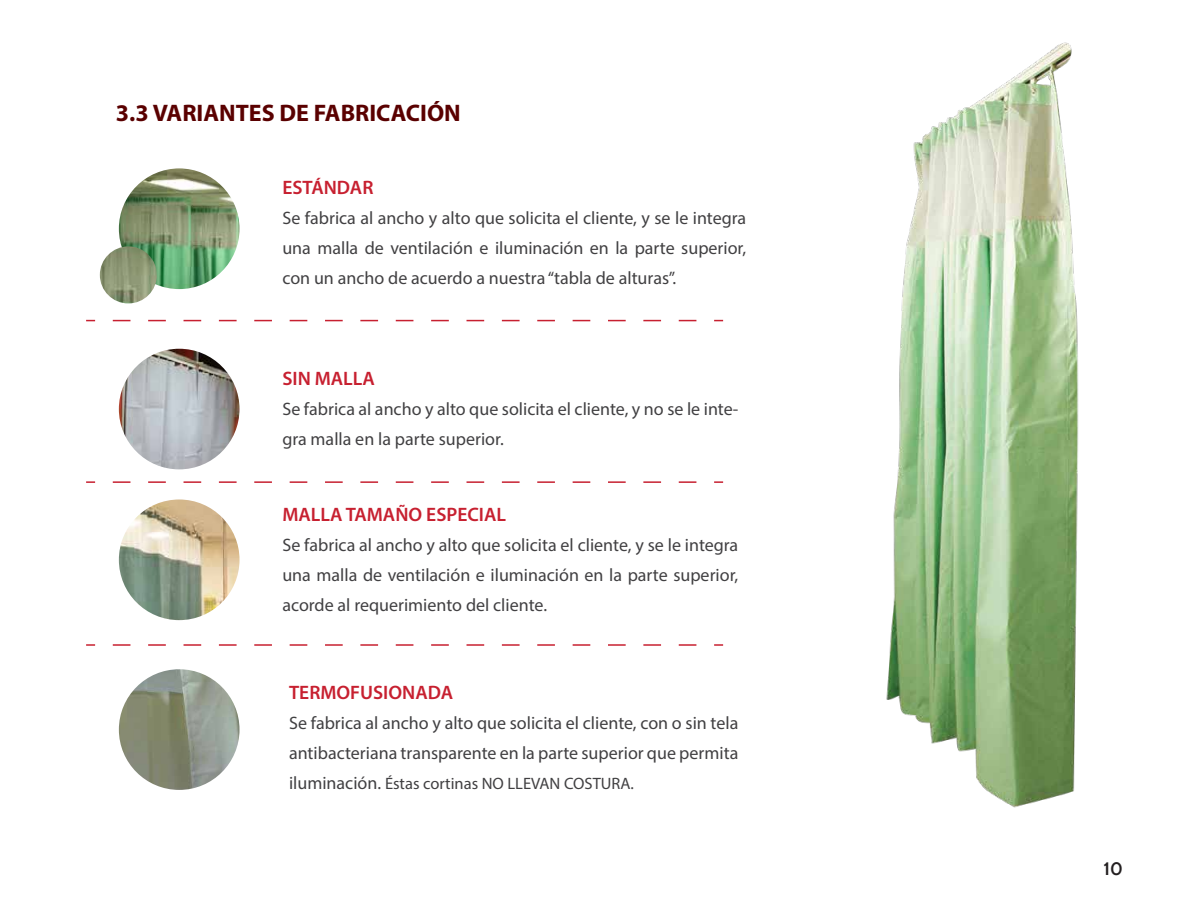
<style>
.page{position:relative;width:1188px;height:918px;background:#fff}
.page>*{position:absolute;margin:0;border:0;box-sizing:border-box;transform-origin:0 0}
.t1{font:700 24px "Myriad Pro";color:#5a0000}
.t2{font:600 19.5px "Myriad Pro";color:#c72030}
.t3{font:18px/30px "Myriad Pro";color:#414042;text-align:justify}
.t4{font:600 18px "Cabin";color:#231f20}
.t5{font:16.5px "Myriad Pro";color:#414042}
.s1{font-size:18px}
</style>
<div class="page">
<svg style="left:112px;top:320px;width:584px;height:1px"></svg>
<svg style="left:714px;top:481px;width:9px;height:2px"></svg>
<svg style="left:112px;top:481px;width:584px;height:2px"></svg>
<svg style="left:86px;top:481px;width:9px;height:2px"></svg>
<svg style="left:714px;top:644px;width:9px;height:2px"></svg>
<svg style="left:112px;top:644px;width:584px;height:2px"></svg>
<svg style="left:86px;top:644px;width:9px;height:2px"></svg>
<img style="left:119px;top:499px;width:121px;height:121px;border-radius:60px">
<img style="left:119px;top:669px;width:121px;height:121px;border-radius:60px">
<img style="left:119px;top:349px;width:121px;height:120px;border-radius:60px">
<img style="left:119px;top:168px;width:121px;height:121px;border-radius:60px">
<img style="left:100px;top:246px;width:57px;height:57px;border-radius:29px">
<img style="left:886px;top:42px;width:193px;height:766px">
<h1 class="t1" style="left:116px;top:97px;width:346px">3.3 VARIANTES DE FABRICACIÓN</h1>
<p class="t2" style="left:282px;top:175px;width:93px">ESTÁNDAR</p>
<p class="t3" style="left:282px;top:203px;width:465px">Se fabrica al ancho y alto que solicita el cliente, y se le integra una malla de ventilación e iluminación en la parte superior, con un ancho de acuerdo a nuestra “tabla de alturas”.</p>
<p class="t2" style="left:282px;top:366px;width:94px">SIN MALLA</p>
<p class="t3" style="left:282px;top:394px;width:457px">Se fabrica al ancho y alto que solicita el cliente, y no se le inte&shy;gra malla en la parte superior.</p>
<p class="t2" style="left:282px;top:502px;width:225px">MALLA TAMAÑO ESPECIAL</p>
<p class="t3" style="left:282px;top:529px;width:457px">Se fabrica al ancho y alto que solicita el cliente, y se le integra una malla de ventilación e iluminación en la parte superior, acorde al requerimiento del cliente.</p>
<p class="t2" style="left:289px;top:680px;width:166px">TERMOFUSIONADA</p>
<p class="t3" style="left:289px;top:708px;width:451px">Se fabrica al ancho y alto que solicita el cliente, con o sin tela antibacteriana transparente en la parte superior que permita</p>
<p class="t5" style="left:289px;top:773px;width:347px"><span class="s1">iluminación.</span> Éstas cortinas NO LLEVAN COSTURA.</p>
<p class="t4" style="left:1104px;top:857px;width:21px">10</p>
</div>
